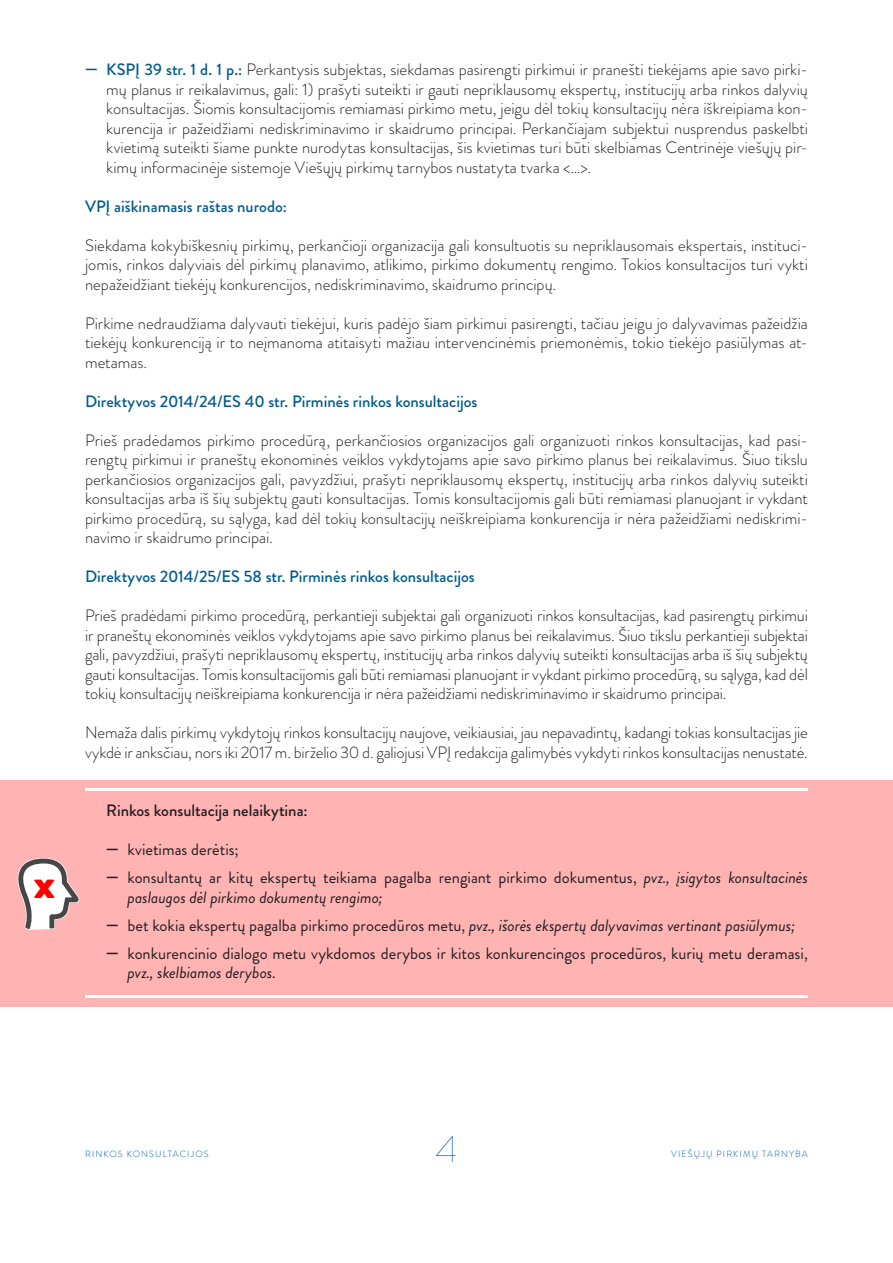
<style>
.page{position:relative;width:893px;height:1263px;background:#fff}
.page>*{position:absolute;margin:0;border:0;box-sizing:border-box;transform-origin:0 0}
.t1{font:100 37.5px "Brandon Grotesque";color:#0059aa}
.txt{font:300 16.5px/19.5px "Brandon Grotesque";letter-spacing:-.01em;color:#231f20;text-align:justify}
.txt5{font:300 16.5px/19.5px "Brandon Grotesque";color:#231f20;text-align:justify}
.txt5-2{font:16.5px/19.5px "Brandon Grotesque";color:#231f20}
.txt-2{font:500 16.5px "Brandon Grotesque";color:#005c8d}
.txt5-3{font:italic 16.5px "Brandon Grotesque";color:#231f20}
.txt-3{font:500 16.5px "Brandon Grotesque";color:#231f20}
.t2{font:300 9px "Brandon Grotesque";letter-spacing:.12em;color:#0059aa}
.s1{font-weight:900;color:#005c8d}
.s2{font-weight:500;color:#005c8d}
.s3{font-weight:900}
.s4{font-style:italic}
.s5{font-weight:900;font-style:normal}
.s6{font-style:normal}
</style>
<div class="page">
<div style="left:0;top:781px;width:893px;height:226px;background:#ffb3b3"></div>
<hr style="left:85px;top:788px;width:723px;height:3px;background:#fff">
<hr style="left:85px;top:995px;width:723px;height:3px;background:#fff">
<svg style="left:17px;top:858px;width:63px;height:72px"></svg>
<p class="txt5" style="left:106px;top:60px;width:703px;text-indent:-21px"><span class="s1">—</span> <span class="s2">KSPĮ 39 str. 1 d. 1 p.:</span> Perkantysis subjektas, siekdamas pasirengti pirkimui ir pranešti tiekėjams apie savo pirki&shy;mų planus ir reikalavimus, gali: 1) prašyti suteikti ir gauti nepriklausomų ekspertų, institucijų arba rinkos dalyvių konsultacijas. Šiomis konsultacijomis remiamasi pirkimo metu, jeigu dėl tokių konsultacijų nėra iškreipiama kon&shy;kurencija ir pažeidžiami nediskriminavimo ir skaidrumo principai. Perkančiajam subjektui nusprendus paskelbti kvietimą suteikti šiame punkte nurodytas konsultacijas, šis kvietimas turi būti skelbiamas Centrinėje viešųjų pir&shy;kimų informacinėje sistemoje Viešųjų pirkimų tarnybos nustatyta tvarka &lt;…&gt;.</p>
<p class="txt-2" style="left:85px;top:195px;width:203px">VPĮ aiškinamasis raštas nurodo:</p>
<p class="txt" style="left:85px;top:235px;width:724px">Siekdama kokybiškesnių pirkimų, perkančioji organizacija gali konsultuotis su nepriklausomais ekspertais, instituci&shy;jomis, rinkos dalyviais dėl pirkimų planavimo, atlikimo, pirkimo dokumentų rengimo. Tokios konsultacijos turi vykti nepažeidžiant tiekėjų konkurencijos, nediskriminavimo, skaidrumo principų.</p>
<p class="txt" style="left:85px;top:313px;width:724px">Pirkime nedraudžiama dalyvauti tiekėjui, kuris padėjo šiam pirkimui pasirengti, tačiau jeigu jo dalyvavimas pažeidžia tiekėjų konkurenciją ir to neįmanoma atitaisyti mažiau intervencinėmis priemonėmis, tokio tiekėjo pasiūlymas at&shy;metamas.</p>
<p class="txt-2" style="left:85px;top:390px;width:394px">Direktyvos 2014/24/ES 40 str. Pirminės rinkos konsultacijos</p>
<p class="txt" style="left:85px;top:430px;width:724px">Prieš pradėdamos pirkimo procedūrą, perkančiosios organizacijos gali organizuoti rinkos konsultacijas, kad pasi&shy;rengtų pirkimui ir praneštų ekonominės veiklos vykdytojams apie savo pirkimo planus bei reikalavimus. Šiuo tikslu perkančiosios organizacijos gali, pavyzdžiui, prašyti nepriklausomų ekspertų, institucijų arba rinkos dalyvių suteikti konsultacijas arba iš šių subjektų gauti konsultacijas. Tomis konsultacijomis gali būti remiamasi planuojant ir vykdant pirkimo procedūrą, su sąlyga, kad dėl tokių konsultacijų neiškreipiama konkurencija ir nėra pažeidžiami nediskrimi&shy;navimo ir skaidrumo principai.</p>
<p class="txt-2" style="left:85px;top:565px;width:391px">Direktyvos 2014/25/ES 58 str. Pirminės rinkos konsultacijos</p>
<p class="txt" style="left:85px;top:606px;width:724px">Prieš pradėdami pirkimo procedūrą, perkantieji subjektai gali organizuoti rinkos konsultacijas, kad pasirengtų pirkimui ir praneštų ekonominės veiklos vykdytojams apie savo pirkimo planus bei reikalavimus. Šiuo tikslu perkantieji subjektai gali, pavyzdžiui, prašyti nepriklausomų ekspertų, institucijų arba rinkos dalyvių suteikti konsultacijas arba iš šių subjektų gauti konsultacijas. Tomis konsultacijomis gali būti remiamasi planuojant ir vykdant pirkimo procedūrą, su sąlyga, kad dėl tokių konsultacijų neiškreipiama konkurencija ir nėra pažeidžiami nediskriminavimo ir skaidrumo principai.</p>
<p class="txt" style="left:85px;top:723px;width:724px">Nemaža dalis pirkimų vykdytojų rinkos konsultacijų naujove, veikiausiai, jau nepavadintų, kadangi tokias konsultacijas jie vykdė ir anksčiau, nors iki 2017 m. birželio 30 d. galiojusi VPĮ redakcija galimybės vykdyti rinkos konsultacijas nenustatė.</p>
<p class="txt-3" style="left:106px;top:799px;width:203px">Rinkos konsultacija nelaikytina:</p>
<p class="txt5-2" style="left:106px;top:840px;width:134px"><span class="s3">—</span> kvietimas derėtis;</p>
<p class="txt5-2" style="left:128px;top:868px;width:682px;text-indent:-21px"><span class="s3">—</span> konsultantų ar kitų ekspertų teikiama pagalba rengiant pirkimo dokumentus, <span class="s4">pvz., įsigytos konsultacinės paslaugos dėl pirkimo dokumentų rengimo;</span></p>
<p class="txt5-3" style="left:106px;top:914px;width:690px"><span class="s5">—</span> <span class="s6">bet kokia ekspertų pagalba pirkimo procedūros metu,</span> pvz., išorės ekspertų dalyvavimas vertinant pasiūlymus;</p>
<p class="txt5-2" style="left:128px;top:944px;width:682px;text-indent:-21px"><span class="s3">—</span> konkurencinio dialogo metu vykdomos derybos ir kitos konkurencingos procedūros, kurių metu deramasi, <span class="s4">pvz., skelbiamos derybos.</span></p>
<p class="t2" style="left:85px;top:1148px;width:125px">RINKOS KONSULTACIJOS</p>
<h1 class="t1" style="left:435px;top:1123px;width:24px">4</h1>
<p class="t2" style="left:671px;top:1148px;width:138px">VIEŠŲJŲ PIRKIMŲ TARNYBA</p>
</div>
